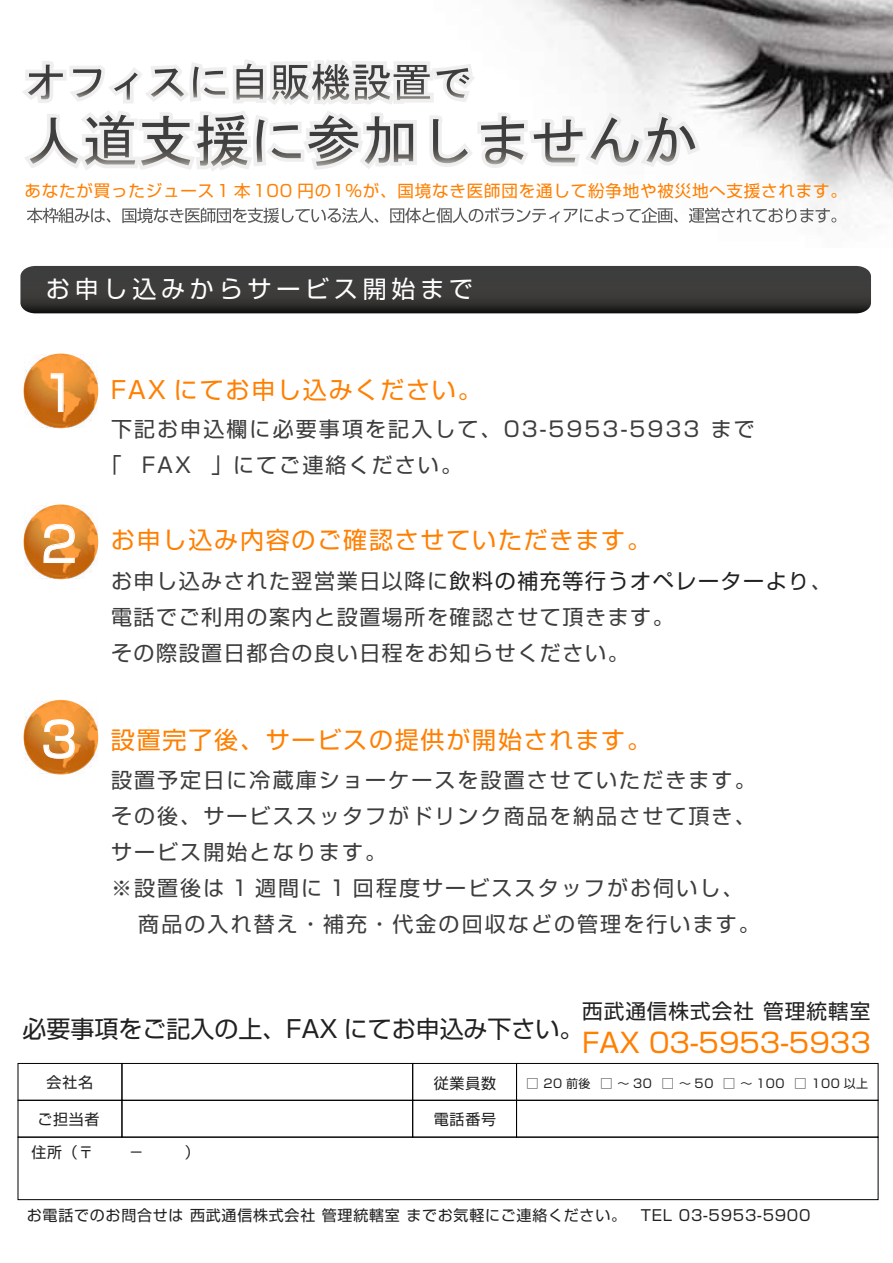
<style>
.page{position:relative;width:893px;height:1263px;background:#fff}
.page>*{position:absolute;margin:0;border:0;box-sizing:border-box;transform-origin:0 0}
.t1{font:48px "Shin Go Pro";color:#fff}
.t2{font:27px "Shin Go Pro";color:#ff7f00}
.t3{font:24px "Shin Go Pro";letter-spacing:.075em;color:#ff7f00}
.t4{font:24px "Shin Go Pro";color:#212121}
.t5{font:24px "Shin Go Pro";letter-spacing:.2em;color:#fff}
.t6{font:21px/36px "Shin Go Pro";letter-spacing:.1em;color:#3d3d3d}
.t7{font:21px/36px "Shin Go Pro";letter-spacing:.075em;color:#3d3d3d}
.t8{font:20.7px "Shin Go Pro";letter-spacing:.05em;color:#212121}
.t9{font:16.5px "Shin Go Pro";letter-spacing:.05em;color:#ff7f00}
.t10{font:15px "Shin Go Pro";letter-spacing:.05em;color:#212121}
.t11{font:12px "Shin Go Pro";letter-spacing:.05em;color:#212121}
.s1{color:#212121}
</style>
<div class="page">
<div style="left:18px;top:1137px;width:860px;height:63px;border:1px solid #000"></div>
<div style="left:18px;top:1063px;width:104px;height:37px;border:1px solid #000"></div>
<div style="left:18px;top:1100px;width:104px;height:37px;border:1px solid #000"></div>
<div style="left:122px;top:1063px;width:291px;height:37px;border:1px solid #000"></div>
<div style="left:122px;top:1100px;width:291px;height:37px;border:1px solid #000"></div>
<div style="left:412px;top:1063px;width:105px;height:37px;border:1px solid #000"></div>
<div style="left:412px;top:1100px;width:105px;height:37px;border:1px solid #000"></div>
<div style="left:516px;top:1063px;width:362px;height:37px;border:1px solid #000"></div>
<div style="left:516px;top:1100px;width:362px;height:37px;border:1px solid #000"></div>
<svg style="left:20px;top:266px;width:851px;height:47px;background:#373635"></svg>
<img style="left:24px;top:355px;width:73px;height:73px">
<svg style="left:24px;top:354px;width:74px;height:74px;background:#dd832a"></svg>
<svg style="left:50px;top:373px;width:14px;height:39px"></svg>
<img style="left:24px;top:506px;width:73px;height:72px">
<svg style="left:24px;top:504px;width:74px;height:75px;background:#db822a"></svg>
<svg style="left:43px;top:524px;width:32px;height:39px"></svg>
<img style="left:24px;top:701px;width:73px;height:73px">
<svg style="left:24px;top:700px;width:74px;height:74px;background:#db8128"></svg>
<svg style="left:43px;top:719px;width:32px;height:40px"></svg>
<img style="left:34px;top:0;width:859px;height:227px">
<svg style="left:23px;top:59px;width:677px;height:113px"></svg>
<svg style="left:27px;top:208px;width:84px;height:15px"></svg>
<svg style="left:122px;top:208px;width:257px;height:15px"></svg>
<svg style="left:390px;top:208px;width:288px;height:15px"></svg>
<svg style="left:689px;top:208px;width:147px;height:15px"></svg>
<p class="t9" style="left:25px;top:177px;width:824px">あなたが買ったジュース1 本100 円の1％が、国境なき医師団を通して紛争地や被災地へ支援されます。</p>
<p class="t5" style="left:46px;top:270px;width:429px">お申し込みからサービス開始まで</p>
<h1 class="t1" style="left:41px;top:354px;width:38px">1</h1>
<h1 class="t1" style="left:41px;top:505px;width:38px">2</h1>
<h1 class="t1" style="left:41px;top:700px;width:38px">3</h1>
<p class="t3" style="left:111px;top:370px;width:372px">FAX にてお申し込みください。</p>
<p class="t6" style="left:100px;top:408px;width:656px;text-indent:10px">下記お申込欄に必要事項を記入して、03-5953-5933 まで「 FAX 」にてご連絡ください。</p>
<p class="t3" style="left:111px;top:520px;width:542px">お申し込み内容のご確認させていただきます。</p>
<p class="t7" style="left:111px;top:560px;width:722px">お申し込みされた翌営業日以降に<span class="s1">飲料の補充等行うオペレーターより</span>、電話でご利用の案内と設置場所を確認させて頂きます。<br>その際設置日都合の良い日程をお知らせください。</p>
<p class="t3" style="left:111px;top:720px;width:542px">設置完了後、サービスの提供が開始されます。</p>
<p class="t6" style="left:111px;top:759px;width:646px">設置予定日に冷蔵庫ショーケースを設置させていただきます。</p>
<p class="t6" style="left:111px;top:795px;width:646px">その後、サービススッタフがドリンク商品を納品させて頂き、</p>
<p class="t6" style="left:111px;top:831px;width:277px">サービス開始となります。</p>
<p class="t6" style="left:111px;top:867px;width:634px">※設置後は 1 週間に 1 回程度サービススタッフがお伺いし、</p>
<p class="t6" style="left:138px;top:903px;width:623px">商品の入れ替え・補充・代金の回収などの管理を行います。</p>
<p class="t4" style="left:23px;top:1009px;width:562px">必要事項をご記入の上、FAX にてお申込み下さい。</p>
<p class="t8" style="left:582px;top:994px;width:290px">西武通信株式会社 管理統轄室</p>
<p class="t2" style="left:582px;top:1021px;width:290px">FAX 03-5953-5933</p>
<p class="t10" style="left:47px;top:1070px;width:48px">会社名</p>
<p class="t10" style="left:37px;top:1107px;width:64px">ご担当者</p>
<p class="t10" style="left:31px;top:1140px;width:64px">住所（〒</p>
<p class="t10" style="left:129px;top:1140px;width:16px">－</p>
<p class="t10" style="left:185px;top:1140px;width:16px">）</p>
<p class="t10" style="left:434px;top:1071px;width:64px">従業員数</p>
<p class="t11" style="left:526px;top:1074px;width:356px">□ 20 前後 □ ～ 30 □ ～ 50 □ ～ 100 □ 100 以上　</p>
<p class="t10" style="left:434px;top:1107px;width:64px">電話番号</p>
<p class="t10" style="left:27px;top:1203px;width:785px">お電話でのお問合せは 西武通信株式会社 管理統轄室 までお気軽にご連絡ください。　TEL 03-5953-5900</p>
</div>
